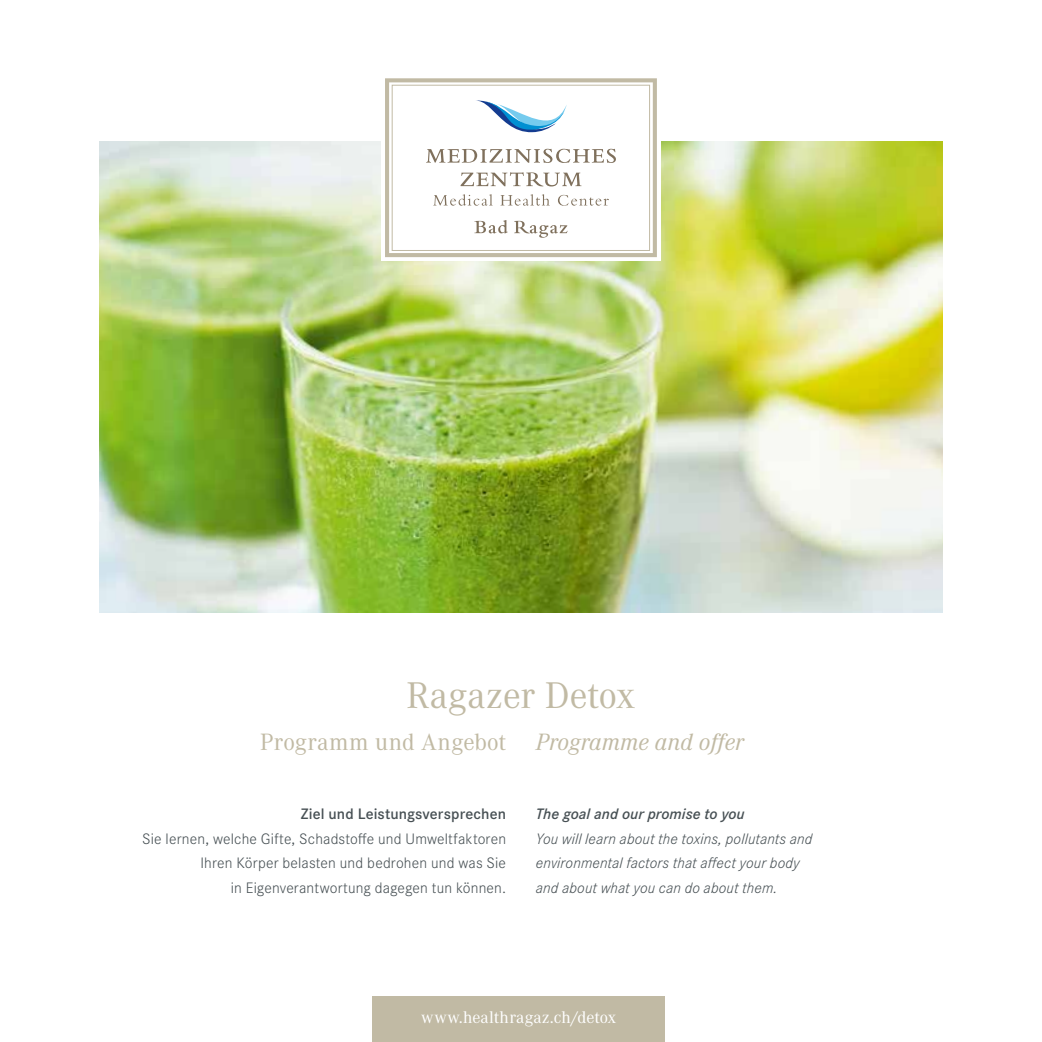
<style>
.page{position:relative;width:1042px;height:1042px;background:#fff}
.page>*{position:absolute;margin:0;border:0;box-sizing:border-box;transform-origin:0 0}
.t1{font:38.5px "Corporate A";color:#c1baa4}
.t2{font:24.5px "Corporate A";letter-spacing:.01em;color:#c1baa4}
.t3{font:17.5px "Corporate A";letter-spacing:.01em;color:#fff}
.t4{font:300 15.75px/24.5px "Corporate S";letter-spacing:.01em;color:#475054;text-align:right}
.t5{font:italic 300 15.75px/24.5px "Corporate S";letter-spacing:.01em;color:#475054}
.t6{font:600 15.75px "Corporate S";letter-spacing:.01em;color:#475054}
.t7{font:italic 600 15.75px "Corporate S";color:#475054}
.s1{font-style:italic}
</style>
<div class="page">
<div style="left:372px;top:996px;width:293px;height:46px;background:#c1baa4"></div>
<img style="left:99px;top:141px;width:844px;height:472px">
<div style="left:381px;top:74px;width:280px;height:187px;background:#fff"></div>
<svg style="left:385px;top:78px;width:272px;height:179px"></svg>
<div style="left:392px;top:85px;width:258px;height:166px;border:1px solid #c1baa4"></div>
<svg style="left:426px;top:149px;width:190px;height:14px"></svg>
<svg style="left:460px;top:172px;width:121px;height:14px"></svg>
<svg style="left:433px;top:194px;width:60px;height:12px"></svg>
<svg style="left:500px;top:194px;width:50px;height:12px"></svg>
<svg style="left:558px;top:195px;width:51px;height:11px"></svg>
<svg style="left:474px;top:220px;width:34px;height:13px"></svg>
<svg style="left:514px;top:221px;width:53px;height:17px"></svg>
<svg style="left:475px;top:100px;width:91px;height:37px"></svg>
<h1 class="t1" style="left:406px;top:670px;width:231px">Ragazer Detox</h1>
<h2 class="t2" style="left:260px;top:725px;width:485px">Programm und Angebot <span class="s1">Programme and offer</span></h2>
<p class="t6" style="left:301px;top:803px;width:207px">Ziel und Leistungsversprechen</p>
<p class="t4" style="left:142px;top:826px;width:365px">Sie lernen, welche Gifte, Schadstoffe und Umweltfaktoren<br>Ihren Körper belasten und bedrohen und was Sie<br>in Eigenverantwortung dagegen tun können.</p>
<p class="t7" style="left:536px;top:804px;width:210px">The goal and our promise to you</p>
<p class="t5" style="left:536px;top:826px;width:278px">You will learn about the toxins, pollutants and environmental factors that affect your body and about what you can do about them.</p>
<p class="t3" style="left:421px;top:1005px;width:197px">www.healthragaz.ch/detox</p>
</div>
